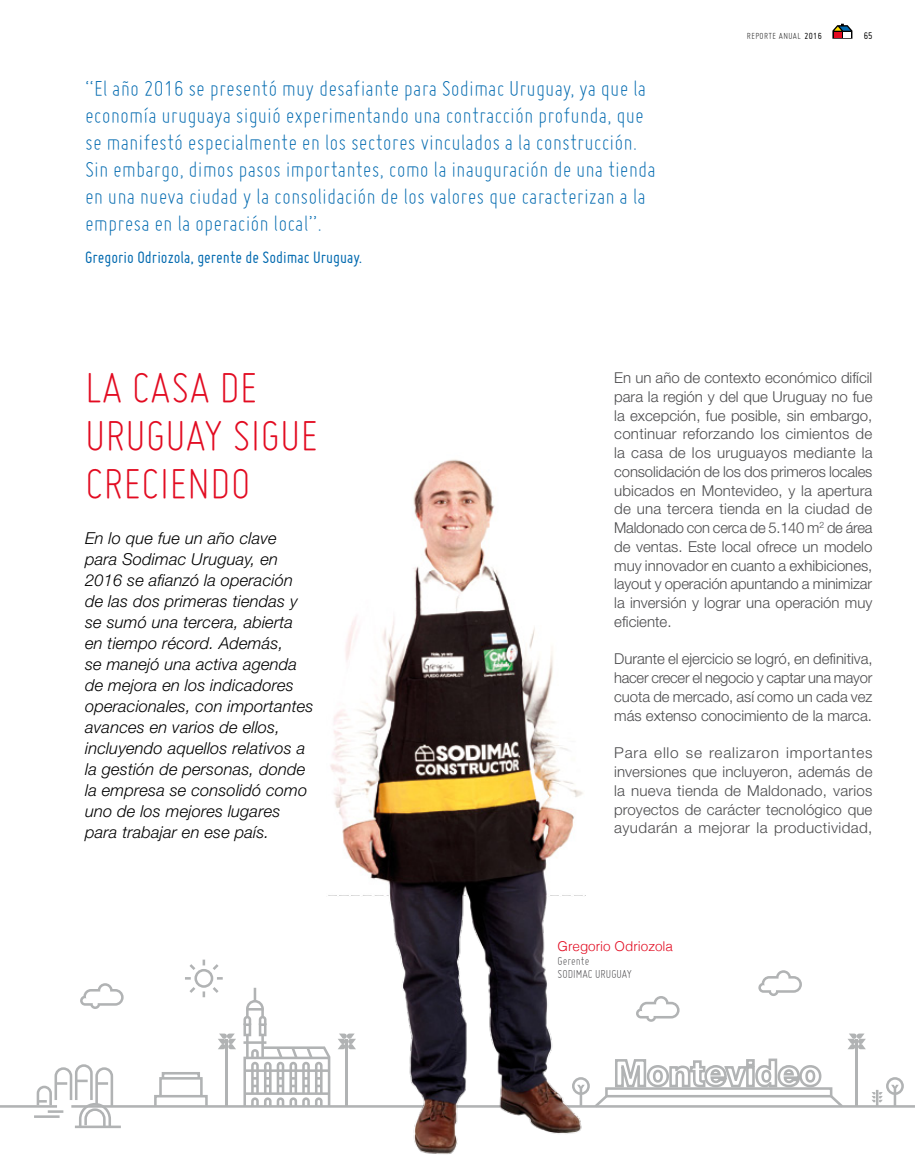
<style>
.page{position:relative;width:915px;height:1170px;background:#fff}
.page>*{position:absolute;margin:0;border:0;box-sizing:border-box;transform-origin:0 0}
.t1{font:300 48px/48px "Miso";color:#e20b21}
.t2{font:300 24px/27px "Miso";color:#0069af}
.t3{font:18px "Miso";color:#0069af}
.t4{font:italic 300 16.5px/21px "Helvetica Neue LT Std";letter-spacing:.01em;color:#000}
.t5{font:300 15px/18.8px "Helvetica Neue LT Std";color:#4b4b4d;text-align:justify}
.t6{font:300 13.5px "Helvetica";color:#e20b21}
.t7{font:300 12.75px/13.5px "Miso";color:#3e3d40}
.t8{font:10.5px "Miso";color:#000}
.t9{font:300 9.75px "Miso";letter-spacing:.04em;color:#000}
.s1{font-weight:400}
</style>
<div class="page">
<svg style="left:832px;top:24px;width:20px;height:15px"></svg>
<svg style="left:80px;top:983px;width:44px;height:25px"></svg>
<hr style="left:225px;top:1038px;width:3px;height:68px;background:#b1b3b4">
<svg style="left:218px;top:1033px;width:18px;height:16px"></svg>
<svg style="left:872px;top:1077px;width:31px;height:27px"></svg>
<svg style="left:35px;top:1064px;width:79px;height:64px"></svg>
<hr style="left:34px;top:1115px;width:26px;height:2px;background:#b1b3b4">
<hr style="left:75px;top:1125px;width:46px;height:2px;background:#b1b3b4">
<svg style="left:585px;top:1033px;width:280px;height:75px"></svg>
<hr style="left:253px;top:987px;width:3px;height:14px;background:#b1b3b4">
<div style="left:259px;top:1023px;width:7px;height:13px;border:3px solid #b1b3b4"></div>
<div style="left:243px;top:1023px;width:8px;height:13px;border:3px solid #b1b3b4"></div>
<svg style="left:243px;top:998px;width:24px;height:29px"></svg>
<div style="left:159px;top:1076px;width:43px;height:21px;border:3px solid #b1b3b4"></div>
<div style="left:154px;top:1094px;width:54px;height:12px;border:3px solid #b1b3b4"></div>
<div style="left:162px;top:1071px;width:38px;height:8px;border:3px solid #b1b3b4"></div>
<hr style="left:0;top:1104px;width:57px;height:3px;background:#b1b3b4">
<hr style="left:71px;top:1104px;width:843px;height:3px;background:#b1b3b4">
<svg style="left:242px;top:1033px;width:85px;height:75px"></svg>
<svg style="left:185px;top:959px;width:38px;height:38px"></svg>
<svg style="left:636px;top:996px;width:43px;height:25px"></svg>
<svg style="left:758px;top:970px;width:43px;height:25px"></svg>
<img style="left:327px;top:459px;width:258px;height:695px">
<p class="t2" style="left:85px;top:75px;width:572px">“El año 2016 se presentó muy desafiante para Sodimac Uruguay, ya que la economía uruguaya siguió experimentando una contracción profunda, que se manifestó especialmente en los sectores vinculados a la construcción.<br>Sin embargo, dimos pasos importantes, como la inauguración de una tienda en una nueva ciudad y la consolidación de los valores que caracterizan a la empresa en la operación local”.</p>
<p class="t3" style="left:85px;top:247px;width:278px">Gregorio Odriozola, gerente de Sodimac Uruguay.</p>
<p class="t9" style="left:746px;top:30px;width:76px">REPORTE ANUAL <span class="s1">2016</span></p>
<p class="t8" style="left:863px;top:30px;width:10px">65</p>
<h1 class="t1" style="left:85px;top:363px;width:234px">LA CASA DE<br>URUGUAY SIGUE<br>CRECIENDO</h1>
<p class="t4" style="left:85px;top:527px;width:230px">En lo que fue un año clave<br>para Sodimac Uruguay, en<br>2016 se afianzó la operación de las dos primeras tiendas y se sumó una tercera, abierta en tiempo récord. Además,<br>se manejó una activa agenda de mejora en los indicadores operacionales, con importantes avances en varios de ellos, incluyendo aquellos relativos a la gestión de personas, donde la empresa se consolidó como uno de los mejores lugares para trabajar en ese país.</p>
<p class="t5" style="left:614px;top:368px;width:260px">En un año de contexto económico difícil para la región y del que Uruguay no fue la excepción, fue posible, sin embargo, continuar reforzando los cimientos de la casa de los uruguayos mediante la consolidación de los dos primeros locales ubicados en Montevideo, y la apertura de una tercera tienda en la ciudad de Maldonado con cerca de 5.140 m<sup>2</sup> de área de ventas. Este local ofrece un modelo muy innovador en cuanto a exhibiciones, layout y operación apuntando a minimizar la inversión y lograr una operación muy eficiente.</p>
<p class="t5" style="left:614px;top:649px;width:260px">Durante el ejercicio se logró, en definitiva, hacer crecer el negocio y captar una mayor cuota de mercado, así como un cada vez más extenso conocimiento de la marca.</p>
<p class="t5" style="left:614px;top:743px;width:260px">Para ello se realizaron importantes inversiones que incluyeron, además de la nueva tienda de Maldonado, varios proyectos de carácter tecnológico que ayudarán a mejorar la productividad,</p>
<p class="t6" style="left:557px;top:934px;width:117px">Gregorio Odriozola</p>
<p class="t7" style="left:557px;top:953px;width:76px">Gerente<br>SODIMAC URUGUAY</p>
</div>
